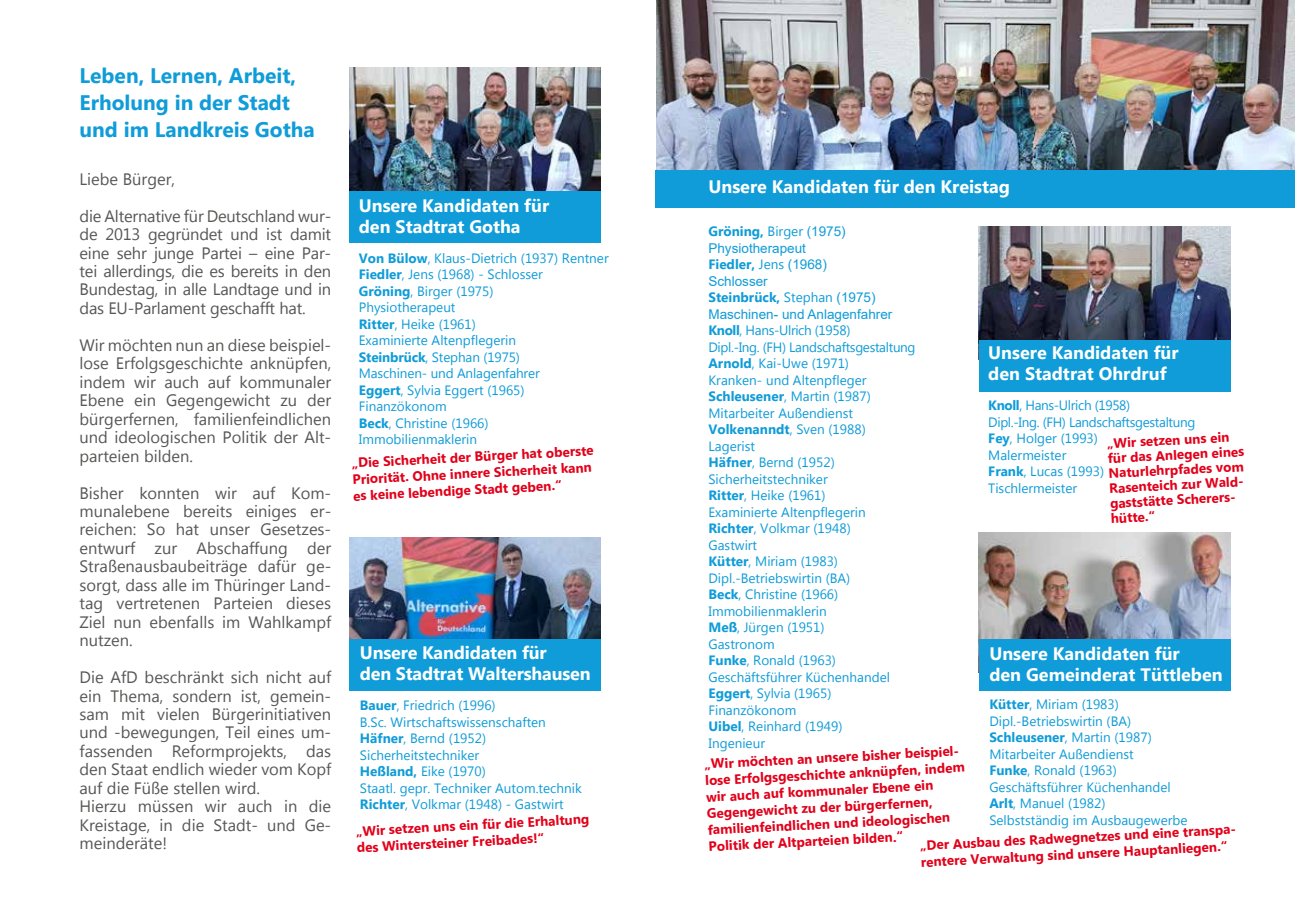
<style>
.page{position:relative;width:1310px;height:919px;background:#fff}
.page>*{position:absolute;margin:0;border:0;box-sizing:border-box;transform-origin:0 0}
.t1{font:700 21px/27px "Microsoft New Tai Lue";color:#0f9cd8}
.t2{font:700 18px/21px "Microsoft New Tai Lue";color:#fff}
.t3{font:16.5px/18.5px "Microsoft New Tai Lue";color:#575756;text-align:justify}
.t4{font:13.5px/16.5px "Microsoft New Tai Lue";color:#0f9cd8}
.t5{font:700 13.5px/16.5px "Microsoft New Tai Lue";color:#e2001a}
.t6{font:700 13.5px "Microsoft New Tai Lue";color:#0f9cd8}
.t7{font:13.5px "Arial";color:#0f9cd8}
.s1{font-weight:700}
.s2{font-weight:400}
.s3{font-family:"Arial";font-weight:400}
</style>
<div class="page">
<img style="left:656px;top:0;width:638px;height:171px">
<img style="left:349px;top:67px;width:252px;height:125px">
<div style="left:655px;top:171px;width:639px;height:37px;background:#0f9cd8"></div>
<div style="left:349px;top:192px;width:252px;height:51px;background:#0f9cd8"></div>
<img style="left:978px;top:226px;width:252px;height:114px">
<div style="left:978px;top:340px;width:252px;height:51px;background:#0f9cd8"></div>
<img style="left:349px;top:537px;width:252px;height:102px">
<div style="left:349px;top:639px;width:252px;height:51px;background:#0f9cd8"></div>
<img style="left:978px;top:532px;width:252px;height:108px">
<div style="left:978px;top:640px;width:252px;height:51px;background:#0f9cd8"></div>
<h1 class="t1" style="left:80px;top:64px;width:237px">Leben, Lernen, Arbeit,<br>Erholung in der Stadt und im Landkreis Gotha</h1>
<p class="t3" style="left:80px;top:171px;width:97px">Liebe Bürger,</p>
<p class="t3" style="left:80px;top:208px;width:253px">die Alternative für Deutschland wur&shy;de 2013 gegründet und ist damit eine sehr junge Partei – eine Par&shy;tei allerdings, die es bereits in den Bundestag, in alle Landtage und in das EU-Parlament geschafft hat.</p>
<p class="t3" style="left:80px;top:337px;width:253px">Wir möchten nun an diese beispiel&shy;lose Erfolgsgeschichte anknüpfen, indem wir auch auf kommunaler Ebene ein Gegengewicht zu der bürgerfernen, familienfeindlichen und ideologischen Politik der Alt&shy;parteien bilden.</p>
<p class="t3" style="left:80px;top:484px;width:253px">Bisher konnten wir auf Kom&shy;munalebene bereits einiges er&shy;reichen: So hat unser Gesetzes&shy;entwurf zur Abschaffung der Straßenausbaubeiträge dafür ge&shy;sorgt, dass alle im Thüringer Land&shy;tag vertretenen Parteien dieses Ziel nun ebenfalls im Wahlkampf nutzen.</p>
<p class="t3" style="left:80px;top:669px;width:253px;text-align:left">Die AfD beschränkt sich nicht auf ein Thema, sondern ist, gemein&shy;sam mit vielen Bürgerinitiativen und -bewegungen, Teil eines um&shy;fassenden Reformprojekts, das den Staat endlich wieder vom Kopf auf die Füße stellen wird.<br>Hierzu müssen wir auch in die<br>Kreistage, in die Stadt- und Ge&shy;meinderäte!</p>
<h2 class="t2" style="left:359px;top:196px;width:192px">Unsere Kandidaten für den Stadtrat Gotha</h2>
<p class="t4" style="left:359px;top:251px;width:251px"><span class="s1">Von Bülow</span>, Klaus-Dietrich (1937) Rentner<br><span class="s1">Fiedler</span>, Jens (1968) - Schlosser<br><span class="s1">Gröning</span>, Birger (1975)<br>Physiotherapeut<br><span class="s1">Ritter</span>, Heike (1961)<br>Examinierte Altenpflegerin<br><span class="s1">Steinbrück</span>, Stephan (1975)<br>Maschinen- und Anlagenfahrer<br><span class="s1">Eggert</span>, Sylvia Eggert (1965)<br>Finanzökonom<br><span class="s1">Beck</span>, Christine (1966)<br>Immobilienmaklerin</p>
<p class="t5" style="left:351px;top:456px;width:244px;rotate:-3deg">„Die Sicherheit der Bürger hat oberste<br>Priorität. Ohne innere Sicherheit kann es keine lebendige Stadt geben.“</p>
<h2 class="t2" style="left:360px;top:643px;width:232px">Unsere Kandidaten für<br>den Stadtrat Waltershausen</h2>
<p class="t4" style="left:360px;top:698px;width:223px"><span class="s1">Bauer</span>, Friedrich (1996)<br>B.Sc. Wirtschaftswissenschaften<br><span class="s1">Häfner</span>, Bernd (1952)<br>Sicherheitstechniker<br><span class="s1">Heßland,</span> Eike (1970)<br>Staatl. gepr. Techniker Autom.technik<br><span class="s1">Richter</span>, Volkmar (1948) - Gastwirt</p>
<p class="t5" style="left:355px;top:823px;width:235px;rotate:-3deg">„Wir setzen uns ein für die Erhaltung des Wintersteiner Freibades!“</p>
<h2 class="t2" style="left:708px;top:177px;width:303px">Unsere Kandidaten für den Kreistag</h2>
<p class="t6" style="left:708px;top:224px;width:139px">Gröning, <span class="s2">Birger</span> <span class="s3">(1975)</span></p>
<p class="t7" style="left:708px;top:238px;width:99px">Physiotherapeut</p>
<p class="t6" style="left:708px;top:257px;width:120px">Fiedler, <span class="s2">Jens</span> <span class="s3">(1968)</span></p>
<p class="t7" style="left:708px;top:271px;width:61px">Schlosser</p>
<p class="t6" style="left:708px;top:290px;width:169px">Steinbrück, <span class="s2">Stephan</span> <span class="s3">(1975)</span></p>
<p class="t7" style="left:708px;top:304px;width:185px">Maschinen- und Anlagenfahrer</p>
<p class="t4" style="left:708px;top:323px;width:209px"><span class="s1">Knoll</span>, Hans-Ulrich (1958)<br>Dipl.-Ing. (FH) Landschaftsgestaltung<br><span class="s1">Arnold</span>, Kai-Uwe (1971)<br>Kranken- und Altenpfleger<br><span class="s1">Schleusener</span>, Martin (1987)<br>Mitarbeiter Außendienst<br><span class="s1">Volkenanndt</span>, Sven (1988)<br>Lagerist<br><span class="s1">Häfner</span>, Bernd (1952)<br>Sicherheitstechniker<br><span class="s1">Ritter</span>, Heike (1961)<br>Examinierte Altenpflegerin<br><span class="s1">Richter</span>, Volkmar (1948)<br>Gastwirt<br><span class="s1">Kütter</span>, Miriam (1983)<br>Dipl.-Betriebswirtin (BA)<br><span class="s1">Beck</span>, Christine (1966)<br>Immobilienmaklerin<br><span class="s1">Meß</span>, Jürgen (1951)<br>Gastronom<br><span class="s1">Funke</span>, Ronald (1963)<br>Geschäftsführer Küchenhandel<br><span class="s1">Eggert</span>, Sylvia (1965)<br>Finanzökonom<br><span class="s1">Uibel</span>, Reinhard (1949)<br>Ingenieur</p>
<h2 class="t2" style="left:988px;top:343px;width:192px">Unsere Kandidaten für den Stadtrat Ohrdruf</h2>
<p class="t4" style="left:988px;top:398px;width:209px"><span class="s1">Knoll</span>, Hans-Ulrich (1958)<br>Dipl.-Ing. (FH) Landschaftsgestaltung<br><span class="s1">Fey</span>, Holger (1993)<br>Malermeister<br><span class="s1">Frank</span>, Lucas (1993)<br>Tischlermeister</p>
<p class="t5" style="left:1106px;top:437px;width:138px;line-height:15px;rotate:-3deg">„Wir setzen uns ein für das Anlegen eines<br>Naturlehrpfades vom<br>Rasenteich zur Wald&shy;gaststätte Scherers&shy;hütte.“</p>
<h2 class="t2" style="left:989px;top:644px;width:235px">Unsere Kandidaten für<br>den Gemeinderat Tüttleben</h2>
<p class="t4" style="left:989px;top:697px;width:200px"><span class="s1">Kütter</span>, Miriam (1983)<br>Dipl.-Betriebswirtin (BA)<br><span class="s1">Schleusener</span>, Martin (1987)<br>Mitarbeiter Außendienst<br><span class="s1">Funke</span>, Ronald (1963)<br>Geschäftsführer Küchenhandel<br><span class="s1">Arlt</span>, Manuel (1982)<br>Selbstständig im Ausbaugewerbe</p>
<p class="t5" style="left:704px;top:756px;width:261px;rotate:-3deg">„Wir möchten an unsere bisher beispiel&shy;lose Erfolgsgeschichte anknüpfen, indem wir auch auf kommunaler Ebene ein Gegengewicht zu der bürgerfernen, familienfeindlichen und ideologischen Politik der Altparteien bilden.“</p>
<p class="t5" style="left:919px;top:838px;width:319px;rotate:-3deg">„Der Ausbau des Radwegnetzes und eine transpa&shy;rentere Verwaltung sind unsere Hauptanliegen.“</p>
</div>
